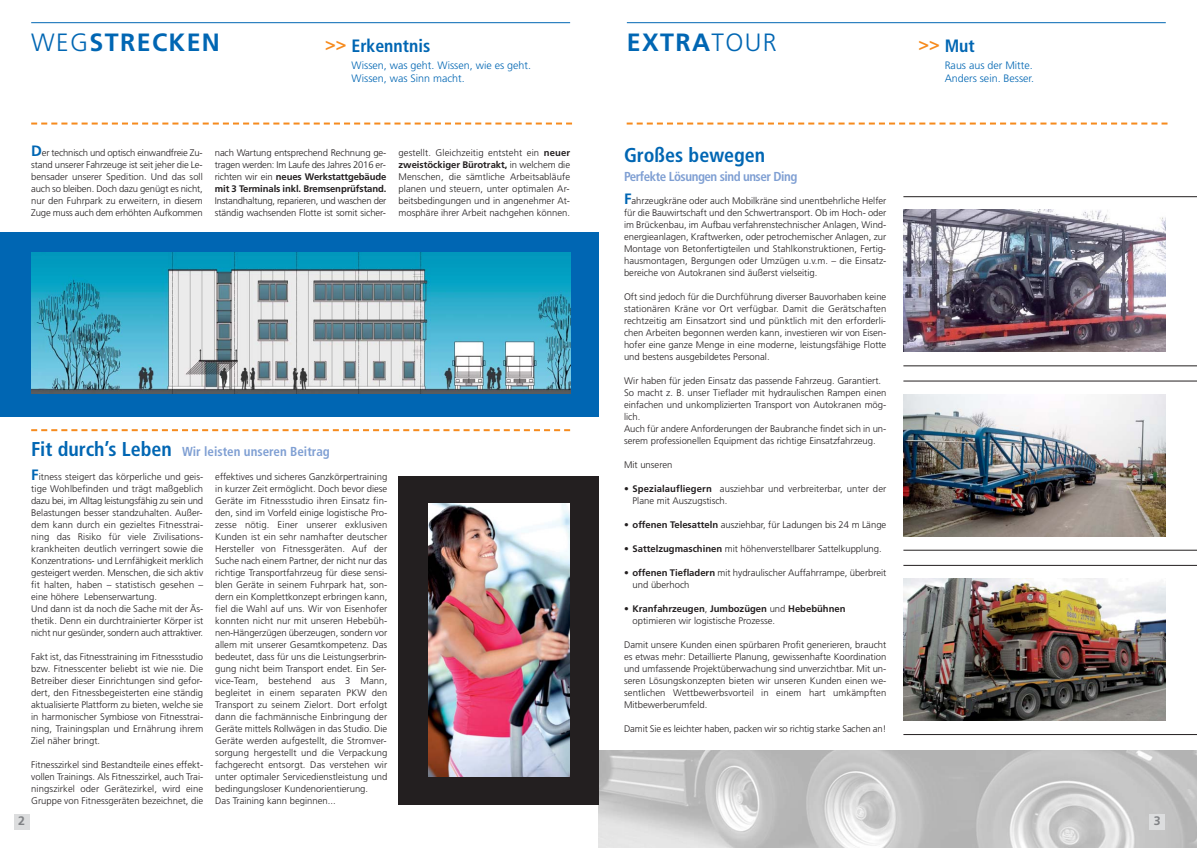
<style>
.page{position:relative;width:1197px;height:848px;background:#fff}
.page>*{position:absolute;margin:0;border:0;box-sizing:border-box;transform-origin:0 0}
.t1{font:700 25px "Frutiger LT";letter-spacing:.055em;color:#0066b3}
.t2{font:700 condensed 20px "Frutiger LT";color:#0066b3}
.t3{font:700 condensed 17.9px "Frutiger LT";color:#0066b3}
.t4{font:700 condensed 13px "Frutiger LT";color:#7f9fd3}
.t5{font:700 condensed 13px "Frutiger LT";letter-spacing:-.035em;color:#7f9fd3}
.t6{font:700 12.3px "Frutiger LT";color:#808285}
.t7{font:300 10.7px/12.9px "Frutiger LT";color:#0066b3}
.t8{font:300 9.5px/12px "Frutiger LT";color:#231f20;text-align:justify}
.t9{font:300 9.5px/12px "Frutiger LT";letter-spacing:-.02em;color:#231f20}
.s1{font-weight:300}
.s2{font-stretch:normal;color:#f68b1e}
.s3{font-weight:700;font-size:15px;color:#0066b3}
.s4{font-weight:700}
.s5{font-size:20px;color:#0066b3}
</style>
<div class="page">
<img style="left:598px;top:750px;width:598px;height:98px">
<hr style="left:31px;top:22px;width:539px;height:1px;background:#0066b3">
<svg style="left:31px;top:122px;width:541px;height:2px"></svg>
<hr style="left:626px;top:22px;width:539px;height:1px;background:#0066b3">
<svg style="left:626px;top:122px;width:541px;height:2px"></svg>
<div style="left:1149px;top:814px;width:15px;height:15px;background:#dcddde"></div>
<div style="left:14px;top:814px;width:15px;height:15px;background:#dcddde"></div>
<div style="left:398px;top:476px;width:200px;height:329px;background:#231f20"></div>
<div style="left:0;top:232px;width:598px;height:185px;background:#0066b3"></div>
<img style="left:31px;top:253px;width:539px;height:140px">
<img style="left:429px;top:503px;width:140px;height:273px">
<img style="left:903px;top:210px;width:262px;height:141px">
<hr style="left:903px;top:196px;width:293px;height:1px;background:#231f20">
<hr style="left:903px;top:365px;width:293px;height:1px;background:#231f20">
<img style="left:903px;top:394px;width:262px;height:142px">
<hr style="left:903px;top:381px;width:293px;height:1px;background:#231f20">
<hr style="left:903px;top:550px;width:293px;height:1px;background:#231f20">
<img style="left:903px;top:578px;width:262px;height:142px">
<hr style="left:903px;top:565px;width:293px;height:1px;background:#231f20">
<hr style="left:903px;top:734px;width:293px;height:1px;background:#231f20">
<svg style="left:31px;top:429px;width:539px;height:2px"></svg>
<h1 class="t1" style="left:31px;top:32px;width:190px"><span class="s1">WEG</span>STRECKEN</h1>
<h3 class="t3" style="left:325px;top:38px;width:107px"><span class="s2">&gt;&gt;</span> Erkenntnis</h3>
<p class="t7" style="left:351px;top:60px;width:181px">Wissen, was geht. Wissen, wie es geht.<br>Wissen, was Sinn macht.</p>
<p class="t8" style="left:31px;top:147px;width:173px"><span class="s3">D</span>er technisch und optisch einwandfreie Zu&shy;stand unserer Fahrzeuge ist seit jeher die Le&shy;bensader unserer Spedition. Und das soll auch so bleiben. Doch dazu genügt es nicht, nur den Fuhrpark zu erweitern, in diesem Zuge muss auch dem erhöhten Aufkommen</p>
<p class="t8" style="left:215px;top:147px;width:173px">nach Wartung entsprechend Rechnung ge&shy;tragen werden: Im Laufe des Jahres 2016 er&shy;richten wir ein <span class="s4">neues Werkstattgebäude mit 3 Terminals inkl. Bremsenprüfstand.</span></p>
<p class="t9" style="left:215px;top:195px;width:173px">Instandhaltung, reparieren, und waschen der ständig wachsenden Flotte ist somit sicher-</p>
<p class="t8" style="left:398px;top:147px;width:173px">gestellt. Gleichzeitig entsteht ein <span class="s4">neuer zweistöckiger Bürotrakt,</span> in welchem die Menschen, die sämtliche Arbeitsabläufe planen und steuern, unter optimalen Ar&shy;beitsbedingungen und in angenehmer At&shy;mosphäre ihrer Arbeit nachgehen können.</p>
<h3 class="t4" style="left:31px;top:446px;width:300px"><span class="s5">Fit durch’s Leben</span> Wir leisten unseren Beitrag</h3>
<p class="t8" style="left:31px;top:471px;width:173px;text-align:left"><span class="s3">F</span>itness steigert das körperliche und geis&shy;tige Wohlbefinden und trägt maßgeblich dazu bei, im Alltag leistungsfähig zu sein und Belastungen besser standzuhalten. Außer&shy;dem kann durch ein gezieltes Fitnesstrai&shy;ning das Risiko für viele Zivilisations&shy;krankheiten deutlich verringert sowie die Konzentrations- und Lernfähigkeit merklich gesteigert werden. Menschen, die sich aktiv fit halten, haben – statistisch gesehen – eine höhere Lebenserwartung.<br>Und dann ist da noch die Sache mit der Äs&shy;thetik. Denn ein durchtrainierter Körper ist nicht nur gesünder, sondern auch attraktiver.</p>
<p class="t8" style="left:31px;top:651px;width:173px">Fakt ist, das Fitnesstraining im Fitnessstudio bzw. Fitnesscenter beliebt ist wie nie. Die Betreiber dieser Einrichtungen sind gefor&shy;dert, den Fitnessbegeisterten eine ständig aktualisierte Plattform zu bieten, welche sie in harmonischer Symbiose von Fitnesstrai&shy;ning, Trainingsplan und Ernährung ihrem Ziel näher bringt.</p>
<p class="t8" style="left:31px;top:759px;width:173px">Fitnesszirkel sind Bestandteile eines effekt&shy;vollen Trainings. Als Fitnesszirkel, auch Trai&shy;ningszirkel oder Gerätezirkel, wird eine Gruppe von Fitnessgeräten bezeichnet, die</p>
<p class="t8" style="left:215px;top:471px;width:173px;text-align:left">effektives und sicheres Ganzkörpertraining in kurzer Zeit ermöglicht. Doch bevor diese Geräte im Fitnessstudio ihren Einsatz fin&shy;den, sind im Vorfeld einige logistische Pro&shy;zesse nötig. Einer unserer exklusiven Kunden ist ein sehr namhafter deutscher Hersteller von Fitnessgeräten. Auf der Suche nach einem Partner, der nicht nur das richtige Transportfahrzeug für diese sensi&shy;blen Geräte in seinem Fuhrpark hat, son&shy;dern ein Komplettkonzept erbringen kann, fiel die Wahl auf uns. Wir von Eisenhofer konnten nicht nur mit unseren Hebebüh&shy;nen-Hängerzügen überzeugen, sondern vor allem mit unserer Gesamtkompetenz. Das bedeutet, dass für uns die Leistungserbrin&shy;gung nicht beim Transport endet. Ein Ser&shy;vice-Team, bestehend aus 3 Mann, begleitet in einem separaten PKW den Transport zu seinem Zielort. Dort erfolgt dann die fachmännische Einbringung der Geräte mittels Rollwägen in das Studio. Die Geräte werden aufgestellt, die Stromver&shy;sorgung hergestellt und die Verpackung fachgerecht entsorgt. Das verstehen wir unter optimaler Servicedienstleistung und bedingungsloser Kundenorientierung.<br>Das Training kann beginnen...</p>
<h1 class="t1" style="left:626px;top:32px;width:151px">EXTRA<span class="s1">TOUR</span></h1>
<h3 class="t3" style="left:918px;top:38px;width:58px"><span class="s2">&gt;&gt;</span> Mut</h3>
<p class="t7" style="left:944px;top:60px;width:91px">Raus aus der Mitte.<br>Anders sein. Besser.</p>
<h2 class="t2" style="left:624px;top:146px;width:143px">Großes bewegen</h2>
<h3 class="t5" style="left:624px;top:170px;width:175px">Perfekte Lösungen sind unser Ding</h3>
<p class="t8" style="left:624px;top:195px;width:264px"><span class="s3">F</span>ahrzeugkräne oder auch Mobilkräne sind unentbehrliche Helfer für die Bauwirtschaft und den Schwertransport. Ob im Hoch- oder im Brückenbau, im Aufbau verfahrenstechnischer Anlagen, Wind&shy;energieanlagen, Kraftwerken, oder petrochemischer Anlagen, zur Montage von Betonfertigteilen und Stahlkonstruktionen, Fertig&shy;hausmontagen, Bergungen oder Umzügen u.v.m. – die Einsatz&shy;bereiche von Autokranen sind äußerst vielseitig.</p>
<p class="t8" style="left:624px;top:291px;width:264px">Oft sind jedoch für die Durchführung diverser Bauvorhaben keine stationären Kräne vor Ort verfügbar. Damit die Gerätschaften rechtzeitig am Einsatzort sind und pünktlich mit den erforderli&shy;chen Arbeiten begonnen werden kann, investieren wir von Eisen&shy;hofer eine ganze Menge in eine moderne, leis tungsfähige Flotte und bestens ausgebildetes Personal.</p>
<p class="t8" style="left:624px;top:375px;width:264px;text-align:left">Wir haben für jeden Einsatz das passende Fahrzeug. Garantiert.<br>So macht z. B. unser Tieflader mit hydraulischen Rampen einen einfachen und unkomplizierten Transport von Autokranen mög&shy;lich.<br>Auch für andere Anforderungen der Baubranche findet sich in un&shy;serem professionellen Equipment das richtige Einsatzfahrzeug.</p>
<p class="t8" style="left:624px;top:459px;width:50px">Mit unseren</p>
<p class="t8" style="left:632px;top:483px;width:255px;text-indent:-9px"><span class="s4">• Spezialaufliegern</span> ausziehbar und verbreiterbar, unter der<br>Plane mit Auszugstisch.</p>
<p class="t8" style="left:624px;top:519px;width:264px"><span class="s4">• offenen Telesatteln</span> ausziehbar, für Ladungen bis 24 m Länge</p>
<p class="t8" style="left:624px;top:543px;width:259px"><span class="s4">• Sattelzugmaschinen</span> mit höhenverstellbarer Sattelkupplung.</p>
<p class="t8" style="left:632px;top:567px;width:255px;text-indent:-9px"><span class="s4">• offenen Tiefladern</span> mit hydraulischer Auffahrrampe, überbreit und überhoch</p>
<p class="t8" style="left:632px;top:603px;width:214px;text-indent:-9px"><span class="s4">• Kranfahrzeugen</span>, <span class="s4">Jumbozügen</span> und <span class="s4">Hebebühnen </span>optimieren wir logistische Prozesse.</p>
<p class="t8" style="left:624px;top:639px;width:264px">Damit unsere Kunden einen spürbaren Profit generieren, braucht es etwas mehr: Detaillierte Planung, gewissenhafte Koordination und umfassende Projektüberwachung sind unverzichtbar. Mit un&shy;seren Lösungskonzepten bieten wir unseren Kunden einen we&shy;sent lichen Wettbewerbsvorteil in einem hart umkämpften Mitbewerberumfeld.</p>
<p class="t8" style="left:624px;top:723px;width:264px">Damit Sie es leichter haben, packen wir so richtig starke Sachen an!</p>
<p class="t6" style="left:18px;top:815px;width:8px">2</p>
<p class="t6" style="left:1153px;top:815px;width:8px">3</p>
</div>
